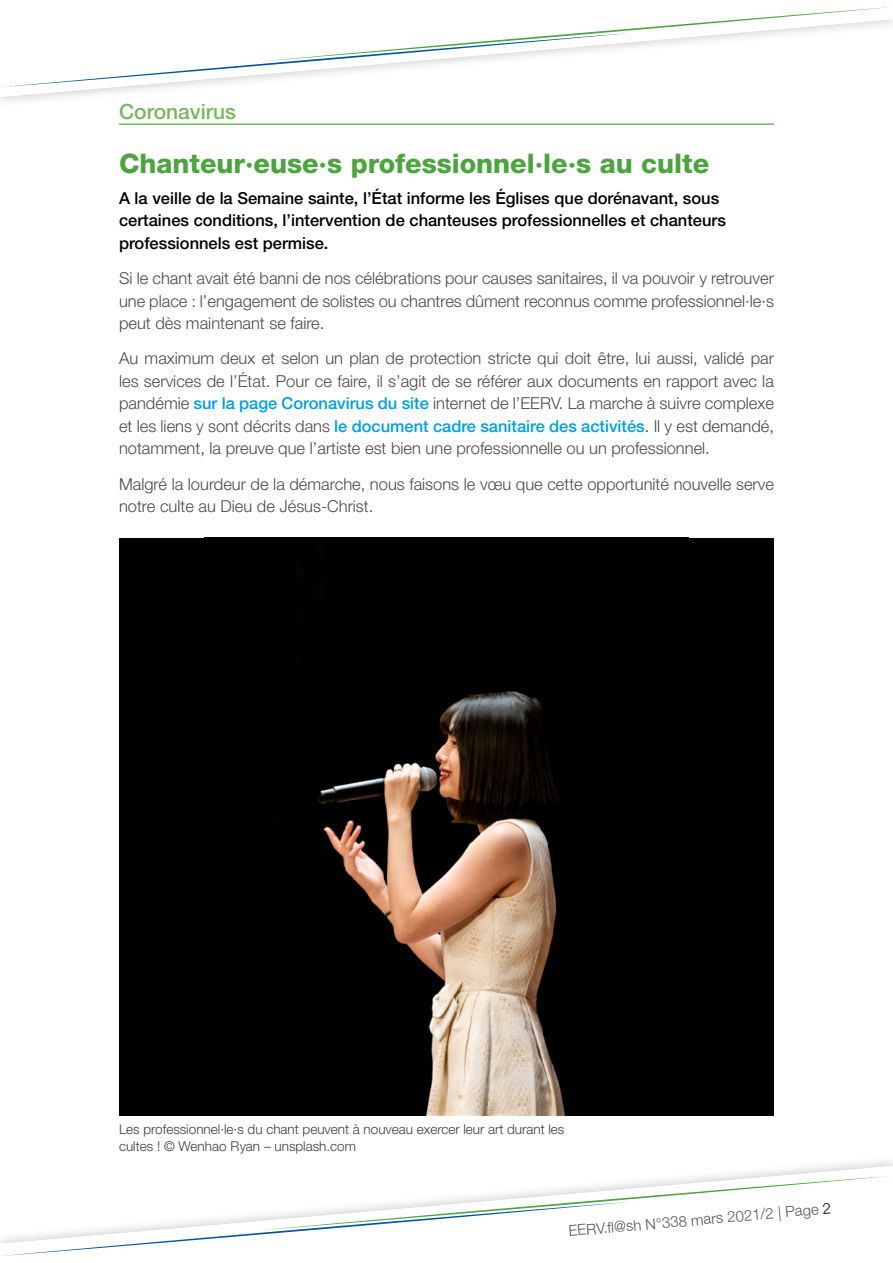
<style>
.page{position:relative;width:893px;height:1263px;background:#fff}
.page>*{position:absolute;margin:0;border:0;box-sizing:border-box;transform-origin:0 0}
.t1{font:800 27px "Helvetica Neue LT Std";color:#4ba43d}
.t2{font:500 21px "Helvetica Neue LT Std";color:#7ab560}
.t3{font:300 16.5px/22.5px "Helvetica Neue LT Std";color:#4a4a49;text-align:justify}
.t4{font:500 16.5px/22.5px "Helvetica Neue LT Std";color:#000}
.t5{font:300 15px "Helvetica Neue LT Std";color:#575756}
.t6{font:300 13.5px/16.2px "Helvetica Neue LT Std";color:#3c3c3b}
.s1{color:#3c3c3b}
.s2{font-weight:500;color:#009fde}
.s3{color:#000}
</style>
<div class="page">
<div style="left:119px;top:538px;width:655px;height:577px;background:#000"></div>
<hr style="left:119px;top:123px;width:655px;height:2px;background:#7ab560">
<img style="left:318px;top:691px;width:247px;height:424px">
<svg style="left:7px;top:87px;width:166px;height:10px"></svg>
<svg style="left:3px;top:7px;width:890px;height:80px"></svg>
<svg style="left:718px;top:1166px;width:168px;height:10px"></svg>
<svg style="left:0;top:1176px;width:889px;height:80px"></svg>
<p class="t2" style="left:119px;top:99px;width:119px">Coronavirus</p>
<h1 class="t1" style="left:119px;top:147px;width:592px">Chanteur·euse·s professionnel·le·s au culte</h1>
<p class="t4" style="left:119px;top:187px;width:608px">A la veille de la Semaine sainte, l’État informe les Églises que dorénavant, sous certaines conditions, l’intervention de chanteuses professionnelles et chanteurs professionnels est permise.</p>
<p class="t3" style="left:119px;top:267px;width:656px">Si le chant avait été banni de nos célébrations pour causes sanitaires<span class="s1">,</span> il va pouvoir y retrouver une place : l’engagement de solistes ou chantres dûment reconnus comme professionnel·le·s peut dès maintenant se faire<span class="s1">.</span></p>
<p class="t3" style="left:119px;top:347px;width:656px">Au maximum deux et selon un plan de protection stricte qui doit être<span class="s1">,</span> lui aussi<span class="s1">,</span> validé par les services de l’État<span class="s1">.</span> Pour ce faire<span class="s1">,</span> il s’agit de se référer aux documents en rapport avec la pandémie <span class="s2">sur la page Coronavirus du site</span> internet de l’EERV<span class="s1">.</span> La marche à suivre complexe et les liens y sont décrits dans <span class="s2">le document cadre sanitaire des activités</span><span class="s1">.</span> Il y est demandé<span class="s1">, </span>notamment<span class="s1">,</span> la preuve que l’artiste est bien une professionnelle ou un professionnel<span class="s1">.</span></p>
<p class="t3" style="left:119px;top:472px;width:656px">Malgré la lourdeur de la démarche<span class="s1">,</span> nous faisons le vœu que cette opportunité nouvelle serve notre culte au Dieu de Jésus-Christ<span class="s1">.</span></p>
<p class="t6" style="left:119px;top:1121px;width:447px">Les professionnel·le·s du chant peuvent à nouveau exercer leur art durant les cultes ! © Wenhao Ryan – unsplash.com</p>
<p class="t5" style="left:568px;top:1222px;width:265px;rotate:-5deg">EERV.fl @sh N°338 mars 2021/2 | Page <span class="s3">2</span></p>
</div>
